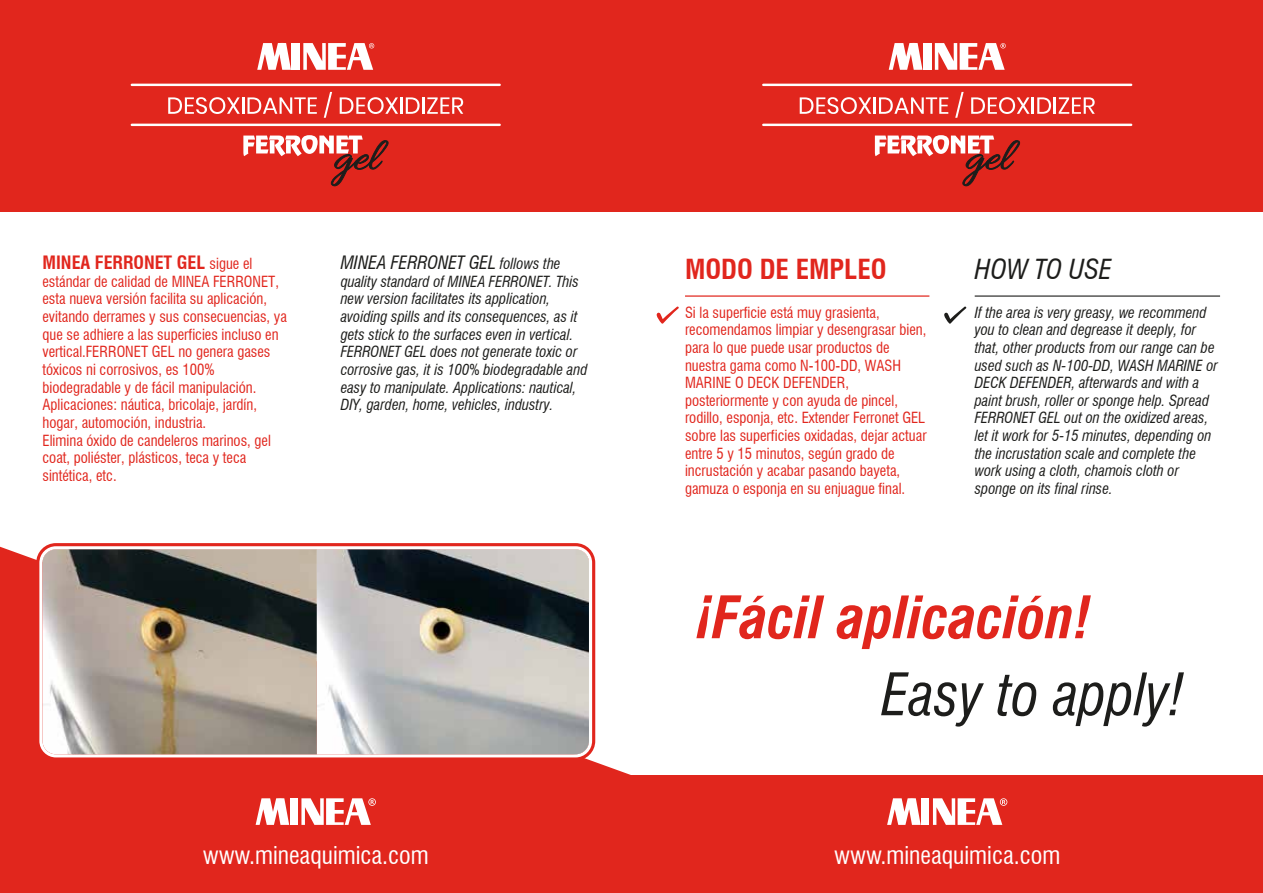
<style>
.page{position:relative;width:1263px;height:893px;background:#fff}
.page>*{position:absolute;margin:0;border:0;box-sizing:border-box;transform-origin:0 0}
.t1{font:italic 700 condensed 57px "Swiss 721 BT";color:#e1261d}
.t2{font:italic condensed 57px "Swiss 721 BT";color:#1d1d1b}
.t3{font:700 condensed 27px "Swiss 721 BT";color:#e1261d}
.t4{font:italic condensed 27px "Swiss 721 BT";color:#1d1d1b}
.t5{font:condensed 24px "Swiss 721 BT";color:#fff}
.t6{font:italic condensed 18px "Swiss 721 BT";color:#1d1d1b}
.t7{font:700 condensed 18px "Swiss 721 BT";color:#e1261d}
.t8{font:condensed 15px/17.7px "Swiss 721 BT";color:#e1261d}
.t9{font:italic condensed 15px/17.7px "Swiss 721 BT";color:#1d1d1b}
.s1{font-weight:400;font-size:15px}
.s2{font-size:15px}
</style>
<div class="page">
<div style="left:0;top:0;width:1263px;height:212px;background:#e1261d"></div>
<div style="left:631px;top:775px;width:632px;height:118px;background:#e1261d"></div>
<svg style="left:0;top:547px;width:631px;height:346px;background:#e33830"></svg>
<svg style="left:257px;top:43px;width:34px;height:27px"></svg>
<div style="left:292px;top:43px;width:8px;height:27px;background:#fff"></div>
<svg style="left:303px;top:43px;width:71px;height:27px"></svg>
<hr style="left:132px;top:124px;width:368px;height:2px;background:#fff">
<hr style="left:132px;top:84px;width:368px;height:2px;background:#fff">
<svg style="left:243px;top:135px;width:145px;height:51px"></svg>
<svg style="left:168px;top:97px;width:149px;height:17px"></svg>
<svg style="left:324px;top:92px;width:8px;height:26px"></svg>
<svg style="left:340px;top:97px;width:80px;height:17px"></svg>
<hr style="left:422px;top:97px;width:3px;height:17px;background:#fff">
<svg style="left:427px;top:97px;width:36px;height:17px"></svg>
<svg style="left:889px;top:43px;width:33px;height:27px"></svg>
<div style="left:923px;top:43px;width:8px;height:27px;background:#fff"></div>
<svg style="left:935px;top:43px;width:71px;height:27px"></svg>
<hr style="left:763px;top:124px;width:368px;height:2px;background:#fff">
<hr style="left:763px;top:84px;width:368px;height:2px;background:#fff">
<svg style="left:875px;top:135px;width:145px;height:51px"></svg>
<svg style="left:800px;top:97px;width:71px;height:17px"></svg>
<hr style="left:873px;top:97px;width:3px;height:17px;background:#fff">
<svg style="left:879px;top:97px;width:69px;height:17px"></svg>
<svg style="left:955px;top:92px;width:9px;height:26px"></svg>
<svg style="left:971px;top:97px;width:124px;height:17px"></svg>
<hr style="left:685px;top:295px;width:244px;height:2px;background:#e1261d">
<svg style="left:656px;top:306px;width:23px;height:18px"></svg>
<hr style="left:975px;top:295px;width:245px;height:2px;background:#1d1d1b">
<svg style="left:944px;top:306px;width:23px;height:18px"></svg>
<svg style="left:36px;top:543px;width:559px;height:218px;background:#e33a32"></svg>
<svg style="left:39px;top:546px;width:553px;height:211px"></svg>
<svg style="left:256px;top:798px;width:33px;height:27px"></svg>
<div style="left:290px;top:798px;width:8px;height:27px;background:#fff"></div>
<svg style="left:301px;top:798px;width:75px;height:27px"></svg>
<svg style="left:887px;top:798px;width:34px;height:27px"></svg>
<div style="left:921px;top:798px;width:8px;height:27px;background:#fff"></div>
<svg style="left:933px;top:798px;width:74px;height:27px"></svg>
<img style="left:43px;top:549px;width:546px;height:205px">
<p class="t7" style="left:43px;top:252px;width:211px">MINEA FERRONET GEL <span class="s1">sigue el</span></p>
<p class="t8" style="left:43px;top:272px;width:246px">estándar de calidad de MINEA FERRONET, esta nueva versión facilita su aplicación, evitando derrames y sus consecuencias, ya que se adhiere a las superficies incluso en vertical.FERRONET GEL no genera gases tóxicos ni corrosivos, es 100% biodegradable y de fácil manipulación.<br>Aplicaciones: náutica, bricolaje, jardín, hogar, automoción, industria.<br>Elimina óxido de candeleros marinos, gel coat, poliéster, plásticos, teca y teca sintética, etc.</p>
<p class="t6" style="left:341px;top:252px;width:221px">MINEA FERRONET GEL <span class="s2">follows the</span></p>
<p class="t9" style="left:341px;top:272px;width:248px">quality standard of MINEA FERRONET. This new version facilitates its application, avoiding spills and its consequences, as it gets stick to the surfaces even in vertical.<br>FERRONET GEL does not generate toxic or corrosive gas, it is 100% biodegradable and easy to manipulate. Applications: nautical, DIY, garden, home, vehicles, industry.</p>
<h2 class="t3" style="left:685px;top:253px;width:203px">MODO DE EMPLEO</h2>
<p class="t8" style="left:685px;top:303px;width:243px">Si la superficie está muy grasienta, recomendamos limpiar y desengrasar bien, para lo que puede usar productos de nuestra gama como N-100-DD, WASH MARINE O DECK DEFENDER, posteriormente y con ayuda de pincel, rodillo, esponja, etc. Extender Ferronet GEL sobre las superficies oxidadas, dejar actuar entre 5 y 15 minutos, según grado de incrustación y acabar pasando bayeta, gamuza o esponja en su enjuague final.</p>
<h2 class="t4" style="left:975px;top:253px;width:138px">HOW TO USE</h2>
<p class="t9" style="left:975px;top:303px;width:245px">If the area is very greasy, we recommend you to clean and degrease it deeply, for that, other products from our range can be used such as N-100-DD, WASH MARINE or DECK DEFENDER, afterwards and with a paint brush, roller or sponge help. Spread FERRONET GEL out on the oxidized areas, let it work for 5-15 minutes, depending on the incrustation scale and complete the work using a cloth, chamois cloth or sponge on its final rinse.</p>
<h1 class="t1" style="left:696px;top:583px;width:396px">¡Fácil aplicación!</h1>
<h1 class="t2" style="left:882px;top:660px;width:304px">Easy to apply!</h1>
<h3 class="t5" style="left:203px;top:841px;width:228px">www.mineaquimica.com</h3>
<h3 class="t5" style="left:834px;top:841px;width:228px">www.mineaquimica.com</h3>
</div>
